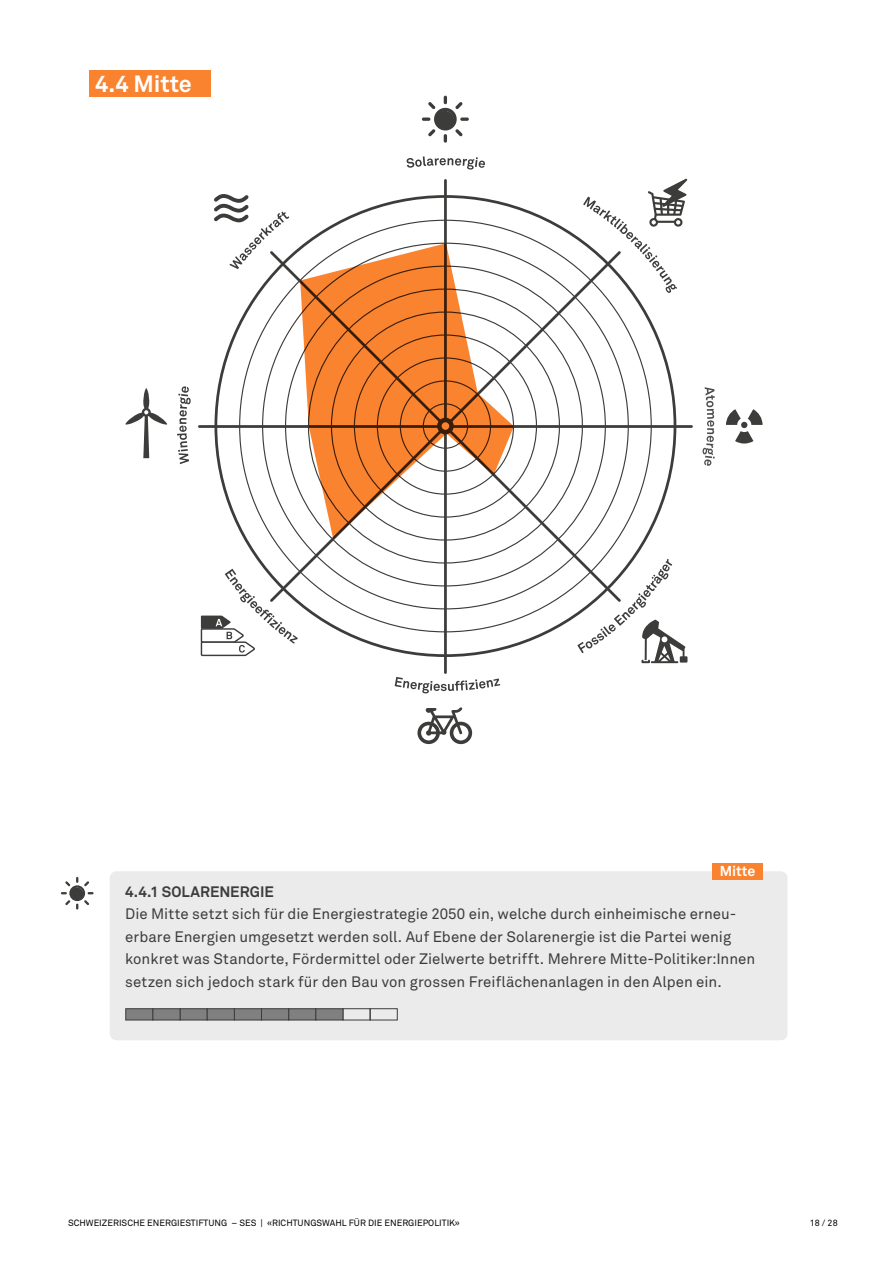
<style>
.page{position:relative;width:893px;height:1263px;background:#fff}
.page>*{position:absolute;margin:0;border:0;box-sizing:border-box;transform-origin:0 0}
.t1{font:700 23.25px "Akkurat Std";color:#fff}
.t2{font:15px/22.5px "Akkurat Std";letter-spacing:.005em;color:#3c3c3b}
.t3{font:700 15px "Akkurat Std";color:#3c3c3b}
.t4{font:700 14.25px "Akkurat Std";color:#fff}
.t5{font:9px "Akkurat Std";color:#000}
</style>
<div class="page">
<div style="left:90px;top:71px;width:121px;height:26px;background:#fa8330"></div>
<svg style="left:726px;top:409px;width:37px;height:34px"></svg>
<svg style="left:422px;top:96px;width:47px;height:47px"></svg>
<div style="left:436px;top:111px;width:18px;height:18px;background:#3c3c3b;border-radius:50%"></div>
<svg style="left:125px;top:388px;width:42px;height:70px"></svg>
<svg style="left:417px;top:707px;width:55px;height:37px"></svg>
<svg style="left:583px;top:179px;width:104px;height:115px"></svg>
<svg style="left:702px;top:387px;width:13px;height:79px"></svg>
<hr style="left:199px;top:425px;width:492px;height:3px;background:#3c3c3b">
<svg style="left:268px;top:249px;width:355px;height:355px"></svg>
<hr style="left:444px;top:180px;width:3px;height:493px;background:#3c3c3b">
<svg style="left:406px;top:156px;width:79px;height:14px"></svg>
<svg style="left:577px;top:559px;width:110px;height:104px"></svg>
<svg style="left:395px;top:677px;width:105px;height:16px"></svg>
<svg style="left:200px;top:569px;width:98px;height:88px"></svg>
<svg style="left:177px;top:386px;width:14px;height:78px"></svg>
<svg style="left:214px;top:194px;width:75px;height:75px"></svg>
<div style="left:110px;top:871px;width:677px;height:169px;background:#ebebeb;border-radius:7px"></div>
<svg style="left:61px;top:877px;width:33px;height:32px"></svg>
<div style="left:71px;top:887px;width:12px;height:13px;background:#3c3c3b;border-radius:50%"></div>
<div style="left:125px;top:1008px;width:28px;height:12px;background:#818080;border:1px solid #3c3c3b"></div>
<div style="left:180px;top:1008px;width:27px;height:12px;background:#818080;border:1px solid #3c3c3b"></div>
<div style="left:234px;top:1008px;width:28px;height:12px;background:#818080;border:1px solid #3c3c3b"></div>
<div style="left:288px;top:1008px;width:28px;height:12px;background:#818080;border:1px solid #3c3c3b"></div>
<div style="left:343px;top:1008px;width:27px;height:12px;border:1px solid #3c3c3b"></div>
<div style="left:153px;top:1008px;width:27px;height:12px;background:#818080;border:1px solid #3c3c3b"></div>
<div style="left:207px;top:1008px;width:28px;height:12px;background:#818080;border:1px solid #3c3c3b"></div>
<div style="left:261px;top:1008px;width:28px;height:12px;background:#818080;border:1px solid #3c3c3b"></div>
<div style="left:315px;top:1008px;width:28px;height:12px;background:#818080;border:1px solid #3c3c3b"></div>
<div style="left:370px;top:1008px;width:28px;height:12px;border:1px solid #3c3c3b"></div>
<div style="left:712px;top:863px;width:51px;height:16px;background:#fa8330"></div>
<svg style="left:300px;top:243px;width:214px;height:296px;fill:#fa8330"></svg>
<h1 class="t1" style="left:95px;top:69px;width:98px">4.4 Mitte</h1>
<p class="t4" style="left:720px;top:862px;width:37px">Mitte</p>
<p class="t3" style="left:125px;top:882px;width:150px">4.4.1 SOLARENERGIE</p>
<p class="t2" style="left:125px;top:903px;width:631px">Die Mitte setzt sich für die Energiestrategie 2050 ein, welche durch einheimische erneu&shy;erbare Energien umgesetzt werden soll. Auf Ebene der Solarenergie ist die Partei wenig konkret was Standorte, Fördermittel oder Zielwerte betrifft. Mehrere Mitte-Politiker:Innen setzen sich jedoch stark für den Bau von grossen Freiflächenanlagen in den Alpen ein.</p>
<p class="t5" style="left:68px;top:1217px;width:393px">SCHWEIZERISCHE ENERGIESTIFTUNG – SES | «RICHTUNGSWAHL FÜR DIE ENERGIEPOLITIK»</p>
<p class="t5" style="left:810px;top:1217px;width:29px">18 / 28</p>
</div>
